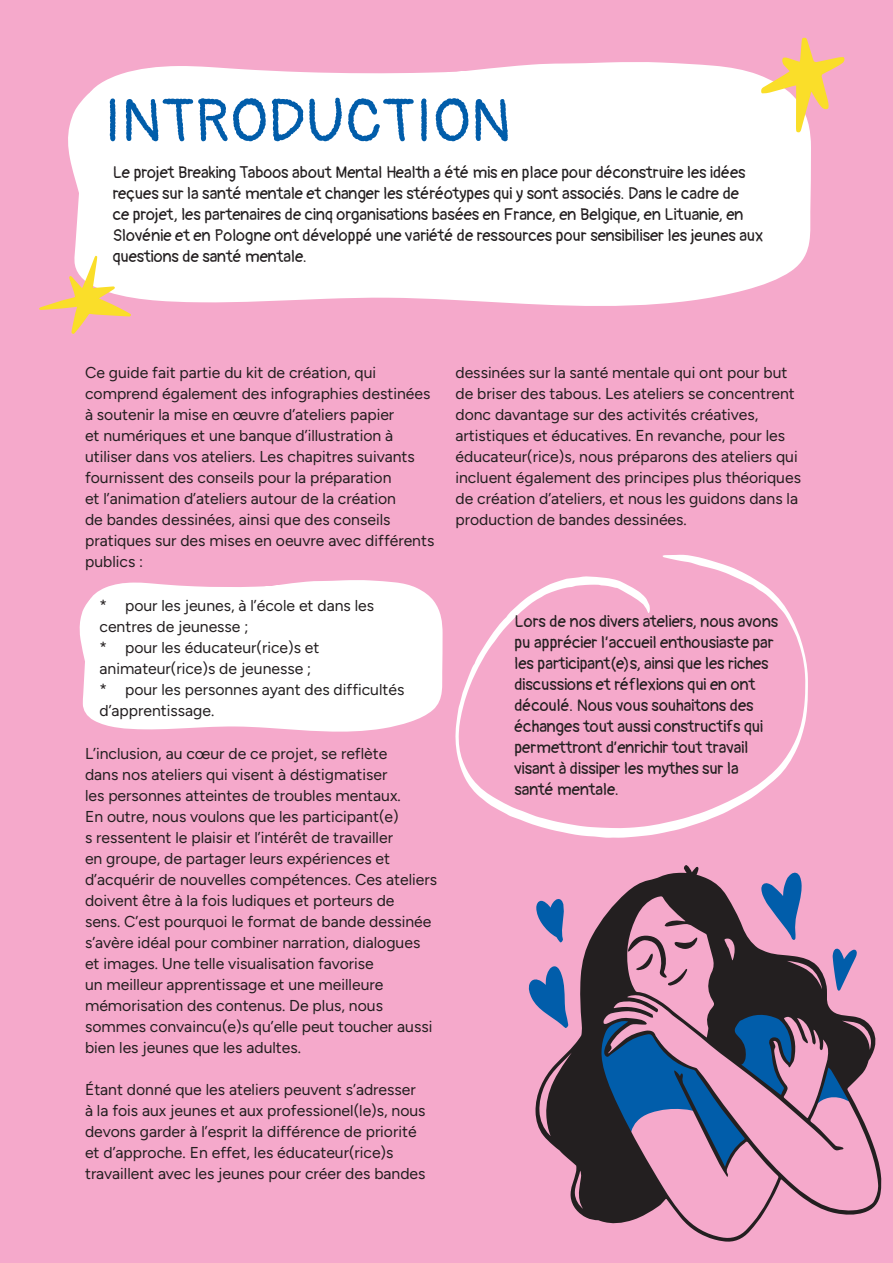
<style>
.page{position:relative;width:893px;height:1263px;background:#f5a9cb}
.page>*{position:absolute;margin:0;border:0;box-sizing:border-box;transform-origin:0 0}
.Titre{font:60px "Pangolin";color:#015daa}
.Chapo{font:16.5px/21px "Pangolin";color:#231f20}
.t1{font:300 15.75px/21px "Figtree";color:#231f20}
</style>
<div class="page">
<div style="left:150px;top:62px;width:661px;height:244px;background:#fff"></div>
<svg style="left:761px;top:38px;width:84px;height:94px"></svg>
<svg style="left:535px;top:865px;width:346px;height:377px"></svg>
<svg style="left:761px;top:871px;width:41px;height:69px"></svg>
<svg style="left:832px;top:947px;width:25px;height:44px"></svg>
<svg style="left:628px;top:936px;width:69px;height:49px"></svg>
<svg style="left:528px;top:966px;width:40px;height:63px"></svg>
<svg style="left:536px;top:898px;width:29px;height:45px"></svg>
<svg style="left:39px;top:68px;width:136px;height:266px"></svg>
<svg style="left:455px;top:555px;width:353px;height:283px"></svg>
<svg style="left:87px;top:580px;width:356px;height:152px;background:#fef8fb"></svg>
<svg style="left:79px;top:583px;width:53px;height:132px;background:#fdf4f8"></svg>
<p class="Titre" style="left:104px;top:66px;width:408px">INTRODUCTION</p>
<p class="Chapo" style="left:113px;top:159px;width:652px">Le projet Breaking Taboos about Mental Health a été mis en place pour déconstruire les idées reçues sur la santé mentale et changer les stéréotypes qui y sont associés. Dans le cadre de<br>ce projet, les partenaires de cinq organisations basées en France, en Belgique, en Lituanie, en Slovénie et en Pologne ont développé une variété de ressources pour sensibiliser les jeunes aux questions de santé mentale.</p>
<p class="t1" style="left:85px;top:362px;width:351px">Ce guide fait partie du kit de création, qui comprend également des infographies destinées à soutenir la mise en œuvre d’ateliers papier<br>et numériques et une banque d’illustration à utiliser dans vos ateliers. Les chapitres suivants fournissent des conseils pour la préparation<br>et l’animation d’ateliers autour de la création<br>de bandes dessinées, ainsi que des conseils pratiques sur des mises en oeuvre avec différents publics :</p>
<p class="t1" style="left:100px;top:595px;width:276px">* pour les jeunes, à l’école et dans les centres de jeunesse ;</p>
<p class="t1" style="left:100px;top:637px;width:221px">* pour les éducateur(rice)s et animateur(rice)s de jeunesse ;</p>
<p class="t1" style="left:100px;top:679px;width:306px">* pour les personnes ayant des difficultés d’apprentissage.</p>
<p class="t1" style="left:85px;top:743px;width:354px">L’inclusion, au cœur de ce projet, se reflète<br>dans nos ateliers qui visent à déstigmatiser<br>les personnes atteintes de troubles mentaux.<br>En outre, nous voulons que les participant(e)<br>s ressentent le plaisir et l’intérêt de travailler<br>en groupe, de partager leurs expériences et d’acquérir de nouvelles compétences. Ces ateliers doivent être à la fois ludiques et porteurs de<br>sens. C’est pourquoi le format de bande dessinée s’avère idéal pour combiner narration, dialogues et images. Une telle visualisation favorise<br>un meilleur apprentissage et une meilleure mémorisation des contenus. De plus, nous sommes convaincu(e)s qu’elle peut toucher aussi bien les jeunes que les adultes.</p>
<p class="t1" style="left:85px;top:1079px;width:342px">Étant donné que les ateliers peuvent s’adresser à la fois aux jeunes et aux professionel(le)s, nous devons garder à l’esprit la différence de priorité et d’approche. En effet, les éducateur(rice)s travaillent avec les jeunes pour créer des bandes</p>
<p class="t1" style="left:455px;top:362px;width:347px">dessinées sur la santé mentale qui ont pour but de briser des tabous. Les ateliers se concentrent donc davantage sur des activités créatives, artistiques et éducatives. En revanche, pour les éducateur(rice)s, nous préparons des ateliers qui incluent également des principes plus théoriques de création d’ateliers, et nous les guidons dans la production de bandes dessinées.</p>
<p class="Chapo" style="left:514px;top:608px;width:265px">Lors de nos divers ateliers, nous avons pu apprécier l’accueil enthousiaste par les participant(e)s, ainsi que les riches discussions et réflexions qui en ont découlé. Nous vous souhaitons des échanges tout aussi constructifs qui permettront d’enrichir tout travail visant à dissiper les mythes sur la santé mentale.</p>
</div>
